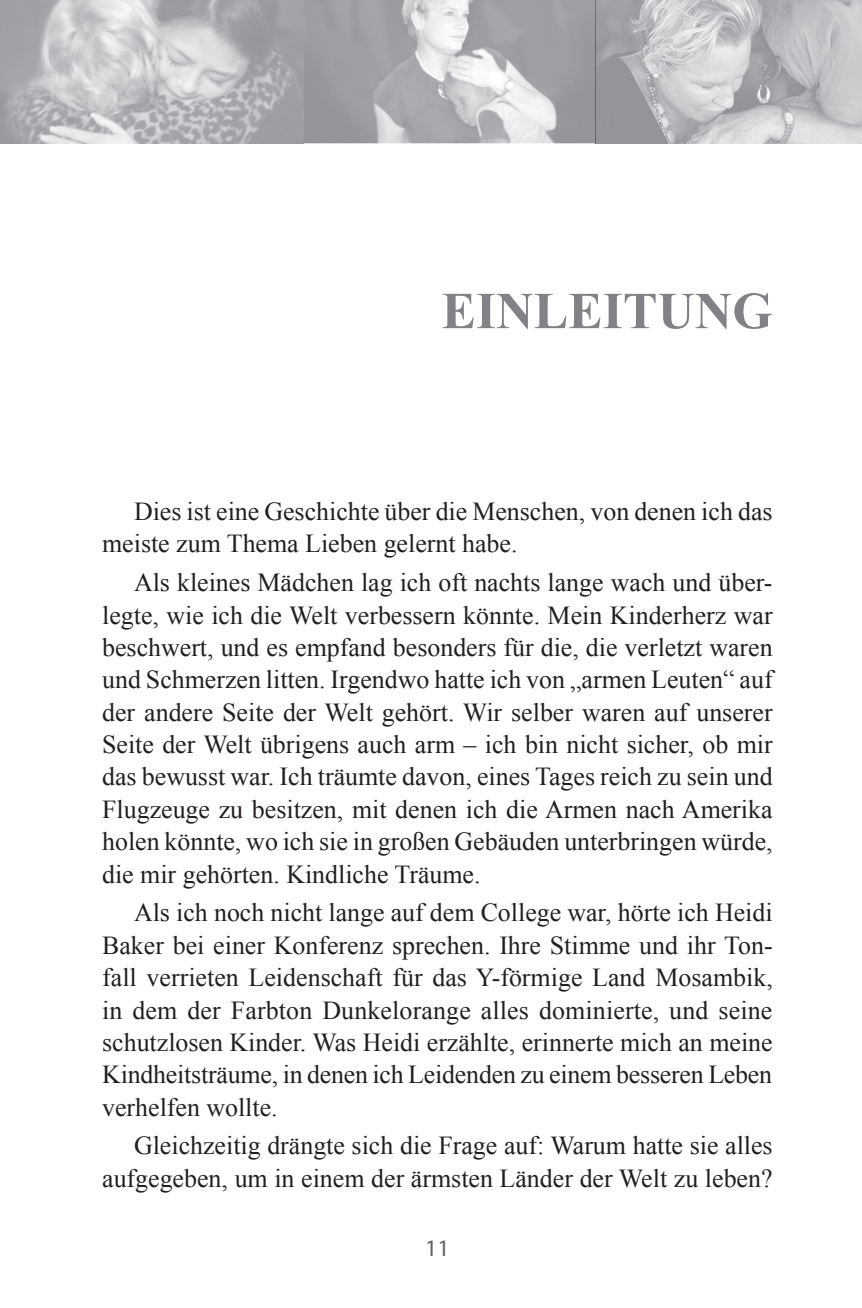
<style>
.page{position:relative;width:862px;height:1308px;background:#fff}
.page>*{position:absolute;margin:0;border:0;box-sizing:border-box;transform-origin:0 0}
.t1{font:700 51.75px "Times New Roman";color:#808285}
.t2{font:25.88px/32.4px "Times New Roman";color:#231f20;text-align:justify}
.t3{font:23.62px "Myriad Pro";color:#636366}
</style>
<div class="page">
<img style="left:0;top:0;width:861px;height:143px">
<img style="left:595px;top:0;width:1px;height:143px">
<h1 class="t1" style="left:441px;top:275px;width:332px">EINLEITUNG</h1>
<p class="t2" style="left:102px;top:495px;width:671px;text-indent:32px">Dies ist eine Geschichte über die Menschen, von denen ich das meiste zum Thema Lieben gelernt habe.</p>
<p class="t2" style="left:102px;top:566px;width:671px;text-indent:32px">Als kleines Mädchen lag ich oft nachts lange wach und über&shy;legte, wie ich die Welt verbessern könnte. Mein Kinderherz war beschwert, und es empfand besonders für die, die verletzt waren und Schmerzen litten. Irgendwo hatte ich von „armen Leuten“ auf der andere Seite der Welt gehört. Wir selber waren auf unserer Seite der Welt übrigens auch arm – ich bin nicht sicher, ob mir das bewusst war. Ich träumte davon, eines Tages reich zu sein und Flugzeuge zu besitzen, mit denen ich die Armen nach Amerika holen könnte, wo ich sie in großen Gebäuden unterbringen würde, die mir gehörten. Kindliche Träume.</p>
<p class="t2" style="left:102px;top:896px;width:671px;text-indent:32px">Als ich noch nicht lange auf dem College war, hörte ich Heidi Baker bei einer Konferenz sprechen. Ihre Stimme und ihr Ton&shy;fall verrieten Leidenschaft für das Y-förmige Land Mosambik, in dem der Farbton Dunkelorange alles dominierte, und seine schutzlosen Kinder. Was Heidi erzählte, erinnerte mich an meine Kindheitsträume, in denen ich Leidenden zu einem besseren Leben verhelfen wollte.</p>
<p class="t2" style="left:102px;top:1129px;width:671px;text-align:right">Gleichzeitig drängte sich die Frage auf: Warum hatte sie alles aufgegeben, um in einem der ärmsten Länder der Welt zu leben?</p>
<p class="t3" style="left:425px;top:1233px;width:26px">11</p>
</div>
